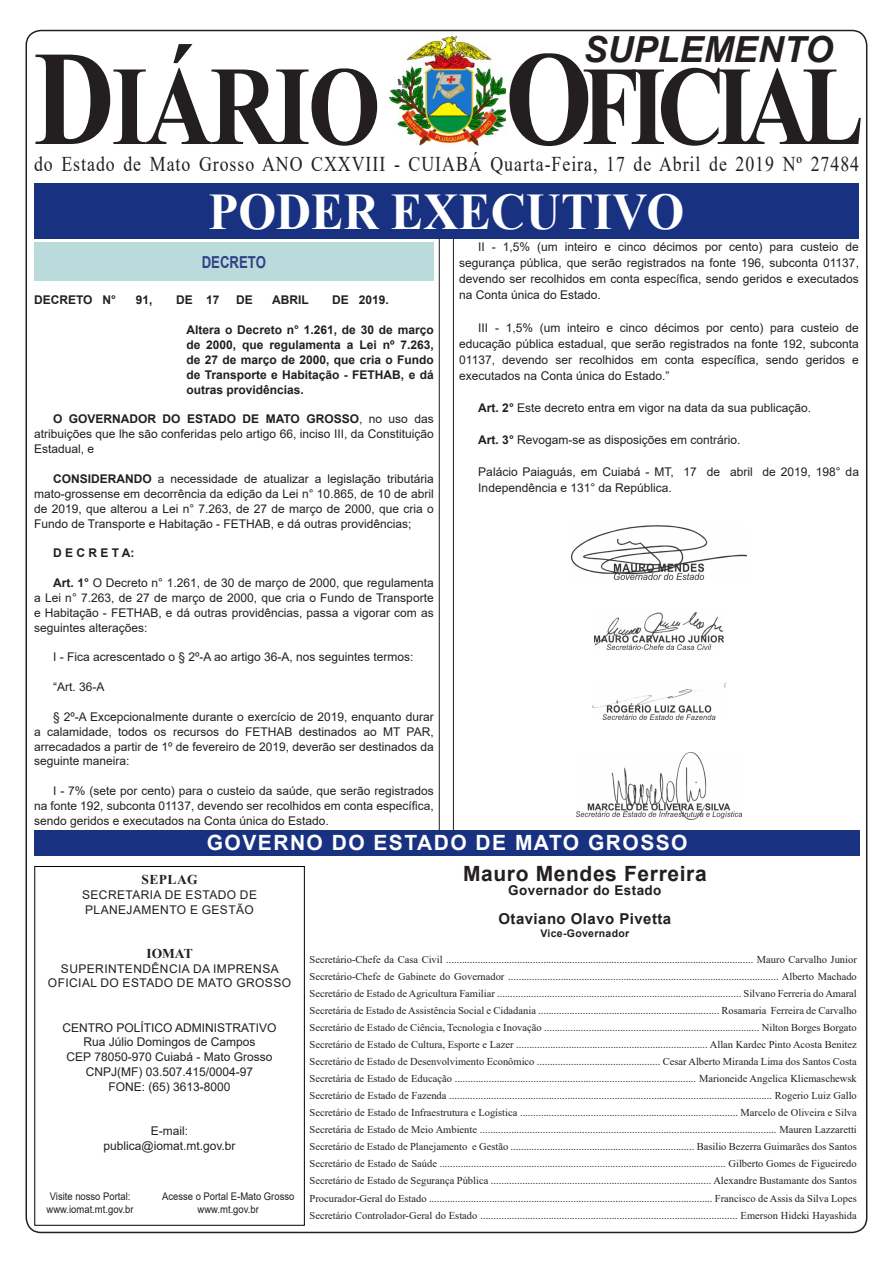
<style>
.page{position:relative;width:893px;height:1263px;background:#fff}
.page>*{position:absolute;margin:0;border:0;box-sizing:border-box;transform-origin:0 0}
.t1{font:700 112.5px "Times New Roman";letter-spacing:-.095em;color:#231f20;scale:.83 1}
.t2{font:700 51.3px "Times New Roman";color:#fff;scale:.95 1}
.t3{font:italic 700 36px "Arial";color:#231f20}
.t4{font:21px "Times New Roman";letter-spacing:.055em;color:#231f20;scale:.85 1}
.t5{font:700 21px "Arial";letter-spacing:.07em;color:#fff}
.t6{font:700 21px "Arial";letter-spacing:.03em;color:#231f20}
.t7{font:700 16.5px "Arial";color:#314186;scale:.8 1}
.t8{font:700 15px "Arial";letter-spacing:.03em;color:#231f20}
.t9{font:700 13.5px "Arial";letter-spacing:.03em;color:#231f20}
.t10{font:700 13.5px "Times New Roman";letter-spacing:.035em;color:#231f20}
.t11{font:12px/14.9px "Arial";color:#231f20;text-align:justify}
.t12{font:700 12px/14.9px "Arial";color:#231f20;text-align:justify}
.t13{font:12px/14.7px "Arial";letter-spacing:.035em;color:#231f20}
.t14{font:10.5px/17px "Times New Roman";color:#231f20;text-align:justify}
.t15{font:10.5px/12.6px "Arial";color:#231f20;scale:.9 1}
.t16{font:700 10.5px "Arial";letter-spacing:.03em;color:#231f20}
.s1{font-size:135px}
.s2{font-weight:700}
</style>
<div class="page">
<hr style="left:453px;top:234px;width:1px;height:604px;background:#231f20">
<hr style="left:439px;top:234px;width:1px;height:604px;background:#231f20">
<div style="left:34px;top:183px;width:825px;height:56px;background:#183181"></div>
<img style="left:389px;top:36px;width:117px;height:110px">
<div style="left:34px;top:830px;width:826px;height:26px;background:#183181"></div>
<div style="left:34px;top:866px;width:271px;height:360px;border:1px solid #000"></div>
<div style="left:34px;top:242px;width:400px;height:39px;background:#bbdadb"></div>
<img style="left:571px;top:526px;width:176px;height:53px">
<img style="left:595px;top:612px;width:128px;height:37px">
<img style="left:593px;top:683px;width:132px;height:36px">
<img style="left:577px;top:753px;width:164px;height:67px">
<h3 class="t3" style="left:584px;top:26px;width:251px">SUPLEMENTO</h3>
<h1 class="t1" style="left:34px;top:25px;width:1001px"><span class="s1">D</span>IÁRIO <span class="s1">O</span>FICIAL</h1>
<h3 class="t4" style="left:34px;top:149px;width:972px">do Estado de Mato Grosso ANO CXXVIII - CUIABÁ Quarta-Feira, 17 de Abril de 2019 Nº 27484</h3>
<h2 class="t2" style="left:209px;top:175px;width:502px">PODER EXECUTIVO</h2>
<h3 class="t7" style="left:202px;top:250px;width:82px">DECRETO</h3>
<p class="t12" style="left:34px;top:293px;width:83px">DECRETO N°</p>
<p class="t12" style="left:136px;top:293px;width:18px">91,</p>
<p class="t12" style="left:176px;top:293px;width:45px">DE 17</p>
<p class="t12" style="left:236px;top:293px;width:18px">DE</p>
<p class="t12" style="left:272px;top:293px;width:38px">ABRIL</p>
<p class="t12" style="left:332px;top:293px;width:58px">DE 2019.</p>
<p class="t12" style="left:186px;top:323px;width:249px">Altera o Decreto n° 1.261, de 30 de março de 2000, que regulamenta a Lei nº 7.263, de 27 de março de 2000, que cria o Fundo de Transporte e Habitação - FETHAB, e dá outras providências.</p>
<p class="t11" style="left:34px;top:412px;width:401px;text-indent:19px"><span class="s2">O GOVERNADOR DO ESTADO DE MATO GROSSO</span>, no uso das atribuições que lhe são conferidas pelo artigo 66, inciso III, da Constituição Estadual, e</p>
<p class="t11" style="left:34px;top:471px;width:401px;text-indent:19px"><span class="s2">CONSIDERANDO</span> a necessidade de atualizar a legislação tributária mato-grossense em decorrência da edição da Lei n° 10.865, de 10 de abril de 2019, que alterou a Lei n° 7.263, de 27 de março de 2000, que cria o Fundo de Transporte e Habitação - FETHAB, e dá outras providências;</p>
<p class="t12" style="left:53px;top:546px;width:83px">D E C R E T A:</p>
<p class="t11" style="left:34px;top:575px;width:401px;text-indent:19px"><span class="s2">Art. 1°</span> O Decreto n° 1.261, de 30 de março de 2000, que regulamenta a Lei n° 7.263, de 27 de março de 2000, que cria o Fundo de Transporte e Habitação - FETHAB, e dá outras providências, passa a vigorar com as seguintes alterações:</p>
<p class="t11" style="left:53px;top:650px;width:362px">I - Fica acrescentado o § 2º-A ao artigo 36-A, nos seguintes termos:</p>
<p class="t11" style="left:53px;top:679px;width:53px">“Art. 36-A</p>
<p class="t11" style="left:34px;top:709px;width:401px;text-indent:19px">§ 2º-A Excepcionalmente durante o exercício de 2019, enquanto durar a calamidade, todos os recursos do FETHAB destinados ao MT PAR, arrecadados a partir de 1º de fevereiro de 2019, deverão ser destinados da seguinte maneira:</p>
<p class="t11" style="left:34px;top:783px;width:401px;text-indent:19px">I - 7% (sete por cento) para o custeio da saúde, que serão registrados na fonte 192, subconta 01137, devendo ser recolhidos em conta específica, sendo geridos e executados na Conta única do Estado.</p>
<p class="t11" style="left:459px;top:239px;width:401px;line-height:16px;text-indent:19px">II - 1,5% (um inteiro e cinco décimos por cento) para custeio de segurança pública, que serão registrados na fonte 196, subconta 01137, devendo ser recolhidos em conta específica, sendo geridos e executados na Conta única do Estado.</p>
<p class="t11" style="left:459px;top:319px;width:401px;line-height:16px;text-indent:19px">III - 1,5% (um inteiro e cinco décimos por cento) para custeio de educação pública estadual, que serão registrados na fonte 192, subconta 01137, devendo ser recolhidos em conta específica, sendo geridos e executados na Conta única do Estado.”</p>
<p class="t11" style="left:478px;top:400px;width:334px"><span class="s2">Art. 2°</span> Este decreto entra em vigor na data da sua publicação.</p>
<p class="t11" style="left:478px;top:432px;width:264px"><span class="s2">Art. 3°</span> Revogam-se as disposições em contrário.</p>
<p class="t11" style="left:478px;top:464px;width:382px;line-height:16px">Palácio Paiaguás, em Cuiabá - MT, 17 de abril de 2019, 198° da<br>Independência e 131° da República.</p>
<h3 class="t5" style="left:207px;top:828px;width:482px">GOVERNO DO ESTADO DE MATO GROSSO</h3>
<p class="t10" style="left:141px;top:870px;width:58px">SEPLAG</p>
<p class="t13" style="left:82px;top:887px;width:176px">Secretaria de Estado de<br>Planejamento e Gestão</p>
<p class="t10" style="left:146px;top:943px;width:48px">IOMAT</p>
<p class="t11" style="left:61px;top:961px;width:35px">SUPERINTEND</p>
<p class="t11" style="left:152px;top:961px;width:17px">ÊNCIA</p>
<p class="t11" style="left:193px;top:961px;width:52px">DA IMPREN</p>
<p class="t11" style="left:262px;top:961px;width:18px">SA</p>
<p class="t11" style="left:48px;top:976px;width:25px">OFICIAL</p>
<p class="t11" style="left:100px;top:976px;width:49px">DO ESTADO</p>
<p class="t11" style="left:177px;top:976px;width:31px">DE MATO</p>
<p class="t11" style="left:236px;top:976px;width:55px">GROSSO</p>
<p class="t11" style="left:63px;top:1020px;width:10px">CENTRO</p>
<p class="t11" style="left:117px;top:1020px;width:36px">POLÍTICO</p>
<p class="t11" style="left:175px;top:1020px;width:8px">ADMINI</p>
<p class="t11" style="left:217px;top:1020px;width:16px">STRATI</p>
<p class="t11" style="left:259px;top:1020px;width:18px">VO</p>
<p class="t11" style="left:83px;top:1034px;width:174px">Rua Júlio Domingos de Campos</p>
<p class="t11" style="left:67px;top:1049px;width:207px">CE P 78050-970 Cuiabá - Mato Grosso</p>
<p class="t11" style="left:86px;top:1064px;width:169px">CN PJ(MF) 03.507.415/0004-97</p>
<p class="t11" style="left:108px;top:1079px;width:17px">FONE</p>
<p class="t11" style="left:142px;top:1079px;width:90px">: (65) 3613-8000</p>
<p class="t11" style="left:104px;top:1123px;width:134px;text-align:center">E-mail: publica@iomat.mt.gov.br</p>
<p class="t15" style="left:47px;top:1190px;width:98px">Visite nosso Portal: www.iomat.mt.gov.br</p>
<p class="t15" style="left:162px;top:1190px;width:149px;text-align:center">Acesse o Portal E-Mato Grosso www.mt.gov.br</p>
<h3 class="t6" style="left:463px;top:859px;width:245px">Mauro Mendes Ferreira</h3>
<p class="t9" style="left:508px;top:881px;width:155px">Governador do Estado</p>
<h3 class="t8" style="left:498px;top:908px;width:174px">Otaviano Olavo Pivetta</h3>
<p class="t16" style="left:540px;top:925px;width:90px">Vice-Governador</p>
<p class="t14" style="left:310px;top:951px;width:549px">Secretário-Chefe da Casa Civil ..................................................................................................................... Mauro Carvalho Junior Secretário-Chefe de Gabinete do Governador ....................................................................................................... Alberto Machado Secretário de Estado de Agricultura Familiar ............................................................................................. Silvano Ferreria do Amaral Secretária de Estado de Assistência Social e Cidadania ..................................................................... Rosamaria Ferreira de Carvalho Secretário de Estado de Ciência, Tecnologia e Inovação .................................................................................. Nilton Borges Borgato Secretário de Estado de Cultura, Esporte e Lazer ......................................................................... Allan Kardec Pinto Acosta Benitez Secretário de Estado de Desenvolvimento Econômico ............................................... Cesar Alberto Miranda Lima dos Santos Costa Secretária de Estado de Educação ............................................................................................ Marioneide Angelica Kliemaschewsk Secretário de Estado de Fazenda ........................................................................................................................... Rogerio Luiz Gallo Secretário de Estado de Infraestrutura e Logística ................................................................................... Marcelo de Oliveira e Silva Secretária de Estado de Meio Ambiente ................................................................................................................. Mauren Lazzaretti Secretário de Estado de Planejamento e Gestão ...................................................................... Basilio Bezerra Guimarães dos Santos Secretário de Estado de Saúde ............................................................................................................. Gilberto Gomes de Figueiredo Secretário de Estado de Segurança Pública .................................................................................... Alexandre Bustamante dos Santos Procurador-Geral do Estado ............................................................................................................ Francisco de Assis da Silva Lopes Secretário Controlador-Geral do Estado .................................................................................................. Emerson Hideki Hayashida</p>
</div>
